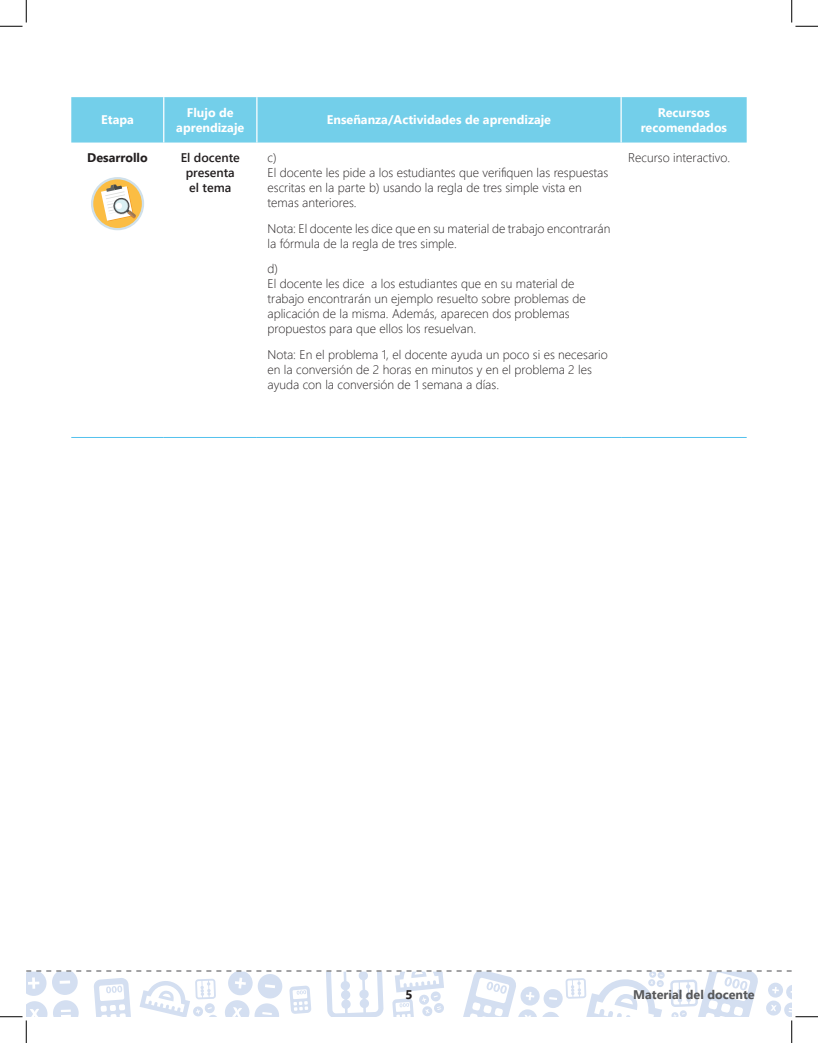
<style>
.page{position:relative;width:818px;height:1043px;background:#fff}
.page>*{position:absolute;margin:0;border:0;box-sizing:border-box;transform-origin:0 0}
.Bloque_texto_02{font:300 12.5px/15px "Segoe UI";color:#231f20}
.Tex_gen{font:700 12.5px/15px "Segoe UI";color:#fff;text-align:center}
.Tex_gen-2{font:600 12.5px/15px "Segoe UI";color:#231f20;text-align:center}
.Tex_gen-3{font:300 12.5px "Segoe UI";color:#231f20}
.t1{font:700 12.5px "Segoe UI";color:#57585a}
.Tex_gen-4{font:700 12.5px "Segoe UI";color:#231f20}
</style>
<div class="page">
<div style="left:71px;top:97px;width:675px;height:45px;background:#73cfea"></div>
<hr style="left:163px;top:97px;width:1px;height:45px;background:#fff">
<hr style="left:256px;top:97px;width:1px;height:45px;background:#fff">
<hr style="left:620px;top:97px;width:1px;height:45px;background:#fff">
<hr style="left:71px;top:437px;width:93px;height:1px;background:#54c2ed">
<hr style="left:164px;top:437px;width:93px;height:1px;background:#54c2ed">
<hr style="left:257px;top:437px;width:364px;height:1px;background:#54c2ed">
<hr style="left:621px;top:437px;width:125px;height:1px;background:#54c2ed">
<svg style="left:91px;top:177px;width:53px;height:53px"></svg>
<div style="left:93px;top:179px;width:49px;height:49px;background:#fbbd43;border-radius:50%"></div>
<svg style="left:101px;top:184px;width:35px;height:37px"></svg>
<svg style="left:0;top:0;width:27px;height:27px"></svg>
<svg style="left:791px;top:0;width:27px;height:27px"></svg>
<svg style="left:0;top:970px;width:818px;height:72px"></svg>
<p class="Tex_gen" style="left:101px;top:112px;width:34px">Etapa</p>
<p class="Tex_gen" style="left:176px;top:105px;width:70px">Flujo de aprendizaje</p>
<p class="Tex_gen" style="left:327px;top:112px;width:226px">Enseñanza/Actividades de aprendizaje</p>
<p class="Tex_gen" style="left:640px;top:105px;width:88px">Recursos recomendados</p>
<p class="Tex_gen-4" style="left:87px;top:147px;width:62px">Desarrollo</p>
<p class="Tex_gen-2" style="left:181px;top:150px;width:61px">El docente presenta el tema</p>
<p class="Bloque_texto_02" style="left:267px;top:149px;width:342px">c)<br>El docente les pide a los estudiantes que verifiquen las respuestas escritas en la parte b) usando la regla de tres simple vista en temas anteriores.</p>
<p class="Bloque_texto_02" style="left:267px;top:220px;width:344px">Nota: El docente les dice que en su material de trabajo encontrarán la fórmula de la regla de tres simple.</p>
<p class="Bloque_texto_02" style="left:267px;top:261px;width:320px">d)<br>El docente les dice a los estudiantes que en su material de trabajo encontrarán un ejemplo resuelto sobre problemas de aplicación de la misma. Además, aparecen dos problemas propuestos para que ellos los resuelvan.</p>
<p class="Bloque_texto_02" style="left:267px;top:346px;width:342px">Nota: En el problema 1, el docente ayuda un poco si es necesario en la conversión de 2 horas en minutos y en el problema 2 les ayuda con la conversión de 1 semana a días.</p>
<p class="Tex_gen-3" style="left:628px;top:147px;width:103px">Recurso interactivo.</p>
<p class="Tex_gen-4" style="left:405px;top:984px;width:9px">5</p>
<p class="t1" style="left:633px;top:984px;width:123px">Material del docente</p>
</div>
